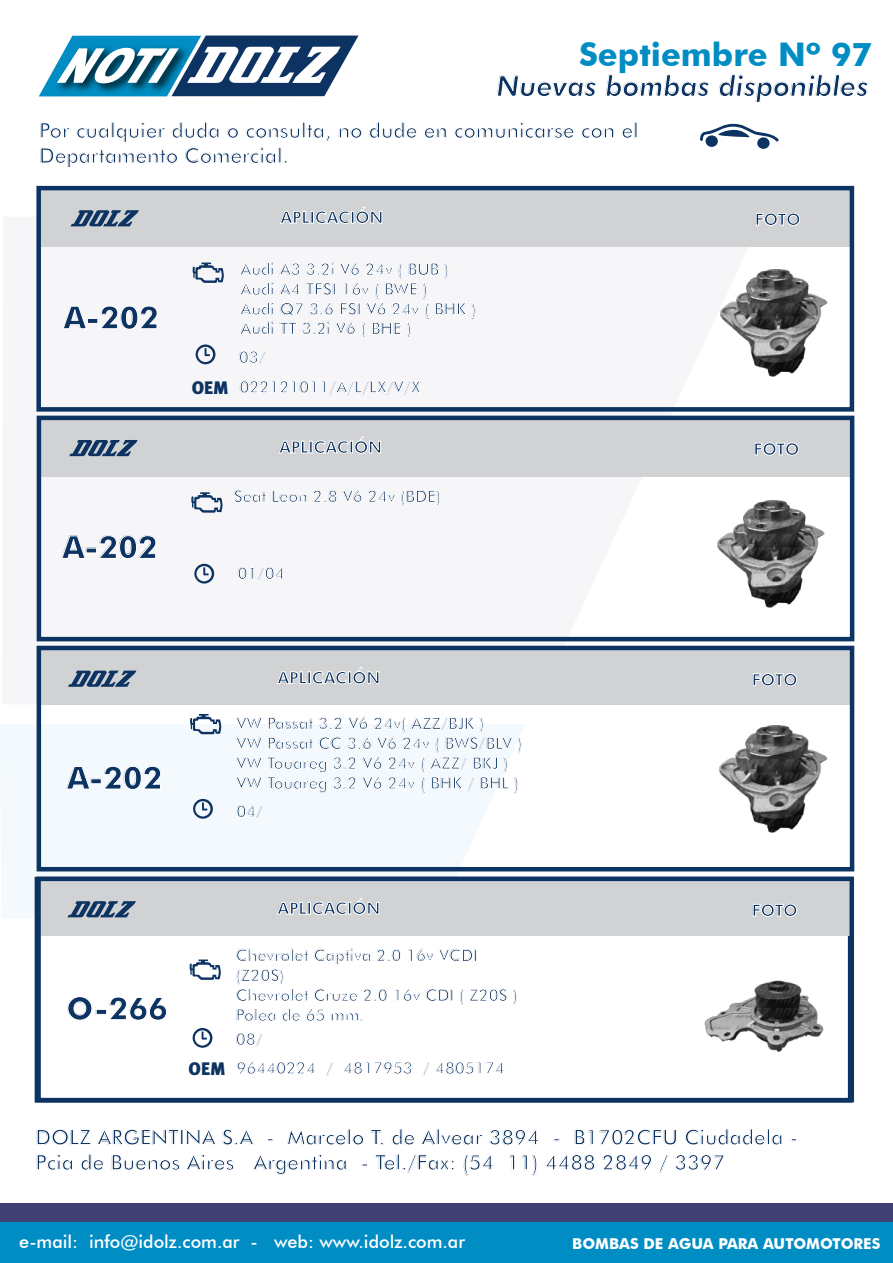
<style>
.page{position:relative;width:893px;height:1263px;background:#fff}
.page>*{position:absolute;margin:0;border:0;box-sizing:border-box;transform-origin:0 0}
.t1{font:700 32.55px "Futura BT";color:#008dc3}
.t2{font:700 31.5px "Futura BT";color:#0c3361}
.t3{font:italic 800 28.35px "Futura BT";color:#0c3361}
.t4{font:500 21px/25.2px "Futura BT";color:#0c3361}
.t5{font:500 18px "Futura BT";color:#fff}
.t6{font:500 16.5px/19.8px "Futura BT";color:#0c3361}
.t7{font:800 16.5px "Futura BT";color:#0c3361}
.t8{font:700 15px "Futura BT";color:#fff}
.s1{font-family:"Meta";font-weight:900;font-size:18.15px}
</style>
<div class="page">
<svg style="left:0;top:724px;width:526px;height:194px;fill:#f3f9fc"></svg>
<svg style="left:36px;top:262px;width:726px;height:442px;fill:#f6f6f8"></svg>
<div style="left:39px;top:191px;width:814px;height:56px;background:#d1d2d4"></div>
<img style="left:51px;top:96px;width:143px;height:1px">
<svg style="left:39px;top:36px;width:320px;height:60px"></svg>
<div style="left:0;top:1221px;width:893px;height:42px;background:#008dc3"></div>
<div style="left:0;top:1204px;width:893px;height:18px;background:#414075"></div>
<svg style="left:63px;top:306px;width:24px;height:23px"></svg>
<svg style="left:100px;top:305px;width:58px;height:25px"></svg>
<svg style="left:193px;top:263px;width:31px;height:20px"></svg>
<svg style="left:196px;top:344px;width:19px;height:20px"></svg>
<div style="left:240px;top:379px;width:181px;height:16px;background:#f6f6f8"></div>
<svg style="left:239px;top:350px;width:28px;height:15px"></svg>
<div style="left:240px;top:262px;width:235px;height:76px;background:#f6f6f8"></div>
<div style="left:757px;top:137px;width:13px;height:12px;background:#0c3361;border-radius:50%"></div>
<div style="left:705px;top:135px;width:13px;height:12px;background:#0c3361;border-radius:50%"></div>
<svg style="left:700px;top:124px;width:79px;height:18px"></svg>
<svg style="left:280px;top:207px;width:102px;height:17px"></svg>
<svg style="left:756px;top:213px;width:44px;height:13px"></svg>
<div style="left:36px;top:186px;width:818px;height:226px;border:5px solid #0c3361"></div>
<svg style="left:70px;top:210px;width:69px;height:16px"></svg>
<svg style="left:66px;top:766px;width:24px;height:23px"></svg>
<div style="left:91px;top:779px;width:11px;height:5px;border:1px solid #fff"></div>
<svg style="left:103px;top:766px;width:58px;height:24px"></svg>
<svg style="left:190px;top:714px;width:31px;height:20px"></svg>
<svg style="left:193px;top:799px;width:20px;height:20px"></svg>
<svg style="left:237px;top:805px;width:27px;height:14px"></svg>
<svg style="left:236px;top:724px;width:285px;height:69px"></svg>
<div style="left:39px;top:648px;width:813px;height:56px;background:#d1d2d4"></div>
<svg style="left:277px;top:667px;width:102px;height:17px"></svg>
<svg style="left:753px;top:673px;width:44px;height:13px"></svg>
<div style="left:37px;top:646px;width:817px;height:225px;border:5px solid #0c3361"></div>
<svg style="left:68px;top:670px;width:68px;height:17px"></svg>
<svg style="left:190px;top:959px;width:31px;height:21px"></svg>
<svg style="left:193px;top:1028px;width:19px;height:20px"></svg>
<div style="left:38px;top:879px;width:814px;height:56px;background:#d1d2d4"></div>
<svg style="left:277px;top:898px;width:102px;height:17px"></svg>
<svg style="left:753px;top:904px;width:44px;height:13px"></svg>
<div style="left:36px;top:876px;width:818px;height:226px;border:5px solid #0c3361"></div>
<svg style="left:67px;top:901px;width:69px;height:16px"></svg>
<div style="left:38px;top:421px;width:813px;height:56px;background:#d1d2d4"></div>
<svg style="left:61px;top:535px;width:25px;height:24px"></svg>
<svg style="left:98px;top:535px;width:58px;height:24px"></svg>
<svg style="left:191px;top:492px;width:32px;height:21px"></svg>
<svg style="left:194px;top:564px;width:20px;height:19px"></svg>
<svg style="left:238px;top:567px;width:46px;height:14px"></svg>
<svg style="left:279px;top:437px;width:102px;height:17px"></svg>
<svg style="left:754px;top:442px;width:45px;height:14px"></svg>
<div style="left:37px;top:416px;width:817px;height:225px;border:5px solid #0c3361"></div>
<svg style="left:69px;top:440px;width:69px;height:16px"></svg>
<div style="left:234px;top:489px;width:206px;height:17px;background:#f6f6f8"></div>
<img style="left:712px;top:262px;width:116px;height:124px">
<img style="left:709px;top:492px;width:116px;height:124px">
<img style="left:719px;top:725px;width:109px;height:108px">
<img style="left:704px;top:980px;width:120px;height:72px">
<h1 class="t1" style="left:579px;top:35px;width:294px">Septiembre Nº 97</h1>
<h3 class="t3" style="left:496px;top:69px;width:374px">Nuevas bombas disponibles</h3>
<p class="t4" style="left:39px;top:118px;width:601px">Por cualquier duda o consulta, no dude en comunicarse con el<br>Departamento Comercial.</p>
<h2 class="t2" style="left:63px;top:298px;width:97px">A-202</h2>
<h2 class="t2" style="left:62px;top:528px;width:97px">A-202</h2>
<p class="t7" style="left:280px;top:207px;width:104px">APLICACIÓN</p>
<p class="t7" style="left:755px;top:209px;width:47px">FOTO</p>
<p class="t6" style="left:240px;top:259px;width:237px">Audi A3 3.2i V6 24v ( BUB )<br>Audi A4 TFSI 16v ( BWE )<br>Audi Q7 3.6 FSI V6 24v ( BHK )<br>Audi TT 3.2i V6 ( BHE )</p>
<p class="t6" style="left:239px;top:347px;width:29px">03/</p>
<p class="t6" style="left:192px;top:377px;width:230px"><span class="s1">OEM</span> 022121011/A/L/LX/V/X</p>
<p class="t7" style="left:279px;top:437px;width:104px">APLICACIÓN</p>
<p class="t7" style="left:753px;top:439px;width:47px">FOTO</p>
<p class="t6" style="left:234px;top:486px;width:209px">Seat Leon 2.8 V6 24v (BDE)</p>
<p class="t6" style="left:238px;top:563px;width:49px">01/04</p>
<h2 class="t2" style="left:67px;top:759px;width:97px">A-202</h2>
<p class="t7" style="left:278px;top:668px;width:104px">APLICACIÓN</p>
<p class="t7" style="left:752px;top:670px;width:47px">FOTO</p>
<p class="t6" style="left:236px;top:713px;width:287px">VW Passat 3.2 V6 24v( AZZ/BJK )<br>VW Passat CC 3.6 V6 24v ( BWS/BLV )<br>VW Touareg 3.2 V6 24v ( AZZ/ BKJ )<br>VW Touareg 3.2 V6 24v ( BHK / BHL )</p>
<p class="t6" style="left:236px;top:801px;width:29px">04/</p>
<h2 class="t2" style="left:66px;top:989px;width:103px">O-266</h2>
<p class="t7" style="left:278px;top:898px;width:104px">APLICACIÓN</p>
<p class="t7" style="left:752px;top:900px;width:47px">FOTO</p>
<p class="t6" style="left:236px;top:945px;width:283px">Chevrolet Captiva 2.0 16v VCDI (Z20S)<br>Chevrolet Cruze 2.0 16v CDI ( Z20S )<br>Polea de 65 mm.</p>
<p class="t6" style="left:236px;top:1029px;width:29px">08/</p>
<p class="t6" style="left:189px;top:1058px;width:318px"><span class="s1">OEM</span> 96440224 / 4817953 / 4805174</p>
<p class="t4" style="left:36px;top:1124px;width:764px">DOLZ ARGENTINA S.A - Marcelo T. de Alvear 3894 - B1702CFU Ciudadela -<br>Pcia de Buenos Aires Argentina - Tel./Fax: (54 11) 4488 2849 / 3397</p>
<p class="t5" style="left:19px;top:1231px;width:448px">e-mail: info@idolz.com.ar - web: www.idolz.com.ar</p>
<p class="t8" style="left:572px;top:1234px;width:310px">BOMBAS DE AGUA PARA AUTOMOTORES</p>
</div>
